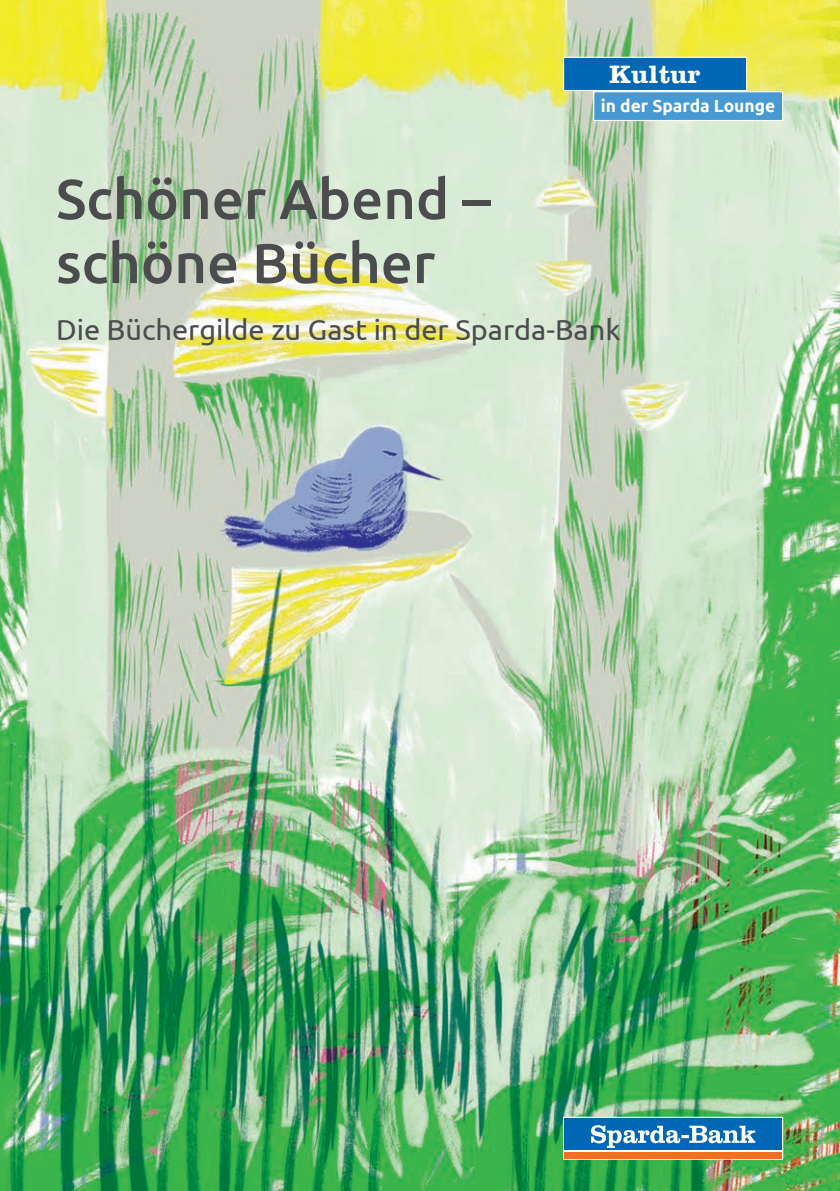
<style>
.page{position:relative;width:840px;height:1191px;background:#fff}
.page>*{position:absolute;margin:0;border:0;box-sizing:border-box;transform-origin:0 0}
.t1{font:500 56px/64px "Ubuntu";color:#4b4c4d}
.t2{font:29px "Ubuntu";color:#4b4c4d}
.t3{font:700 26.2px "Clarendon";color:#fff}
.t4{font:700 17.4px "Ubuntu";color:#fff}
</style>
<div class="page">
<img style="left:0;top:0;width:839px;height:1191px">
<div style="left:564px;top:1118px;width:217px;height:40px;background:linear-gradient(to right,#fff,#fff)"></div>
<div style="left:562px;top:1116px;width:220px;height:43px;border:2px solid #fff"></div>
<div style="left:564px;top:1118px;width:217px;height:31px;background:#0166b3"></div>
<svg style="left:591px;top:1125px;width:163px;height:23px"></svg>
<div style="left:564px;top:1152px;width:217px;height:6px;background:#f36e21"></div>
<div style="left:562px;top:57px;width:184px;height:34px;background:#0166b3;border:1px solid #fff"></div>
<svg style="left:592px;top:90px;width:191px;height:32px"></svg>
<p class="t3" style="left:609px;top:58px;width:93px">Kultur</p>
<p class="t4" style="left:600px;top:95px;width:176px">in der Sparda Lounge</p>
<h1 class="t1" style="left:56px;top:165px;width:435px">Schöner Abend – schöne Bücher</h1>
<p class="t2" style="left:56px;top:312px;width:565px">Die Büchergilde zu Gast in der Sparda-Bank</p>
</div>
